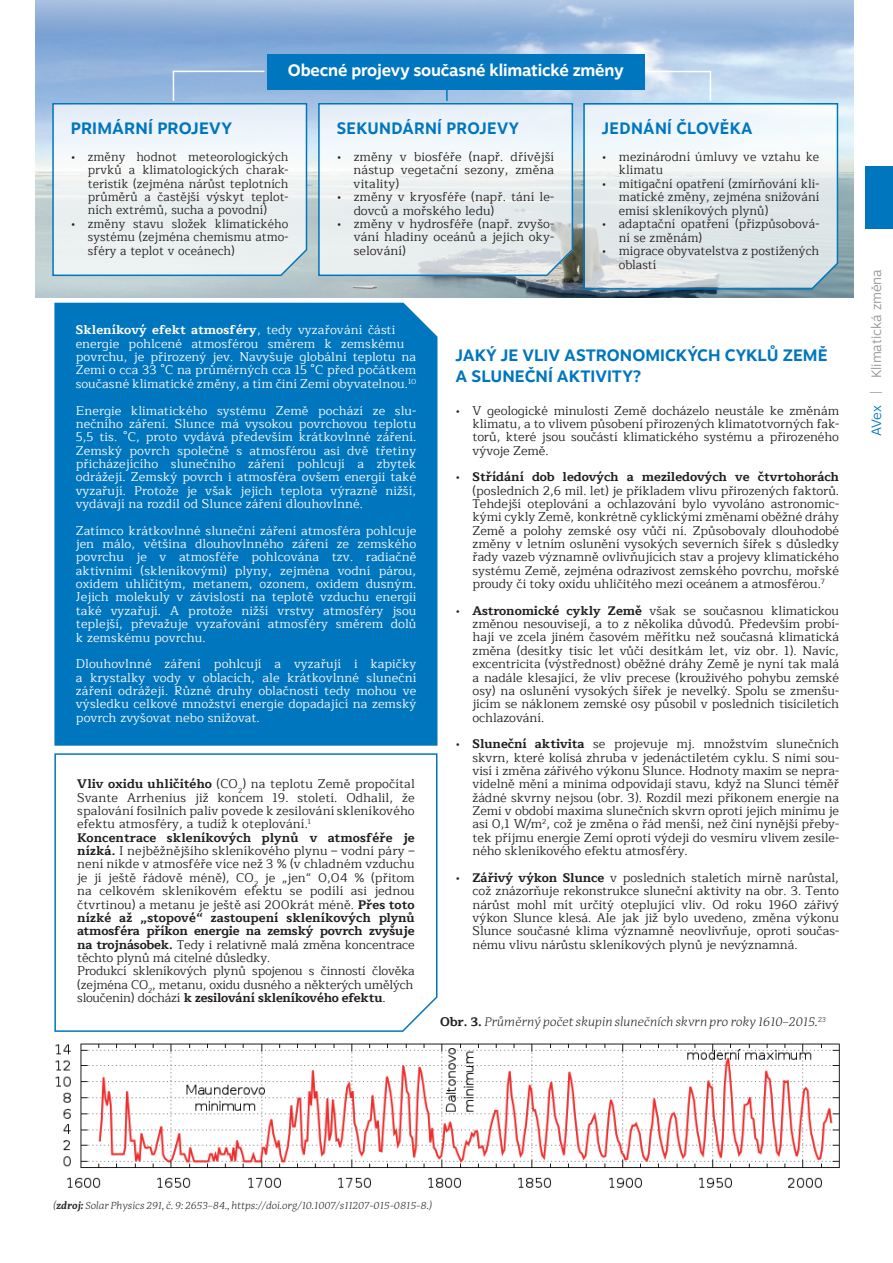
<style>
.page{position:relative;width:893px;height:1263px;background:#fff}
.page>*{position:absolute;margin:0;border:0;box-sizing:border-box;transform-origin:0 0}
.t1{font:700 16.5px/21px "Motiva Sans";color:#0076be}
.t2{font:700 16.5px "Motiva Sans";letter-spacing:-.01em;color:#fff}
.t3{font:700 16.5px "Motiva Sans";letter-spacing:.02em;color:#0076be;scale:.96 1}
.t4{font:300 13.5px "Motiva Sans";color:#939598}
.t5{font:12.75px/13.5px "Maitree";letter-spacing:.01em;color:#231f20;scale:.96 1}
.t6{font:italic 300 12.75px "Adagio Serif";color:#231f20}
.t7{font:12.75px/13.5px "Maitree";letter-spacing:.01em;color:#231f20}
.t8{font:12.6px/13.4px "Maitree";color:#231f20;text-align:justify}
.t9{font:12.6px/13.4px "Maitree";letter-spacing:.01em;color:#fff;text-align:justify}
.t10{font:12.6px/13.4px "Maitree";color:#231f20;text-align:justify;scale:.96 1}
.t11{font:italic 300 10.5px "Adagio Serif";color:#231f20}
.s1{font-size:12.75px}
.s2{font-weight:700}
.s3{font-family:"Maitree";font-weight:700;font-style:normal}
.s4{color:#0076be}
.s5{font-weight:600}
</style>
<div class="page">
<div style="left:865px;top:166px;width:28px;height:63px;background:#0076be"></div>
<img style="left:35px;top:0;width:818px;height:298px">
<div style="left:267px;top:54px;width:377px;height:35px;background:#0076be"></div>
<svg style="left:582px;top:102px;width:257px;height:188px"></svg>
<svg style="left:52px;top:70px;width:256px;height:207px"></svg>
<svg style="left:317px;top:89px;width:257px;height:188px"></svg>
<svg style="left:644px;top:70px;width:68px;height:32px"></svg>
<div style="left:54px;top:303px;width:383px;height:443px;background:#0076be"></div>
<img style="left:55px;top:1043px;width:785px;height:145px">
<svg style="left:54px;top:753px;width:384px;height:279px"></svg>
<h1 class="t2" style="left:288px;top:58px;width:337px">Obecné projevy současné klimatické změny</h1>
<h1 class="t1" style="left:71px;top:117px;width:163px">PRIMÁRNÍ PROJEVY</h1>
<p class="t10" style="left:88px;top:150px;width:210px;text-indent:-17px"><span class="s1">•</span> změny hodnot meteorologických prvků a klimatologických charak&shy;teristik (zejména nárůst teplotních průměrů a častější výskyt teplot&shy;ních extrémů, sucha a povodní)</p>
<p class="t10" style="left:88px;top:217px;width:210px;text-indent:-17px"><span class="s1">•</span> změny stavu složek klimatického systému (zejména chemismu atmo&shy;sféry a teplot v oceánech)</p>
<h1 class="t3" style="left:337px;top:116px;width:191px">SEKUNDÁRNÍ PROJEVY</h1>
<p class="t8" style="left:354px;top:150px;width:202px;text-indent:-17px"><span class="s1">•</span> změny v biosféře (např. dřívější nástup vegetační sezony, změna vitality)</p>
<p class="t8" style="left:354px;top:190px;width:202px;text-indent:-17px"><span class="s1">•</span> změny v kryosféře (např. tání le&shy;dovců a mořského ledu)</p>
<p class="t8" style="left:354px;top:217px;width:202px;text-indent:-17px"><span class="s1">•</span> změny v hydrosféře (např. zvyšo&shy;vání hladiny oceánů a jejich oky&shy;selování)</p>
<h1 class="t3" style="left:602px;top:116px;width:159px">JEDNÁNÍ ČLOVĚKA</h1>
<p class="t7" style="left:619px;top:150px;width:202px;text-indent:-17px">• mezinárodní úmluvy ve vztahu ke klimatu</p>
<p class="t5" style="left:619px;top:177px;width:210px;text-align:justify;text-indent:-17px">• mitigační opatření (zmírňování kli&shy;matické změny, zejména snižování emisí skleníkových plynů)</p>
<p class="t5" style="left:619px;top:217px;width:210px;text-indent:-17px">• adaptační opatření (přizpůsobová&shy;ní se změnám)</p>
<p class="t5" style="left:619px;top:244px;width:210px;text-indent:-17px">• migrace obyvatelstva z postižených oblastí</p>
<p class="t9" style="left:76px;top:324px;width:342px;text-align:left"><span class="s2">Skleníkový efekt atmosféry</span>, tedy vyzařování části energie pohlcené atmosférou směrem k zemskému povrchu, je přirozený jev. Navyšuje globální teplotu na Zemi o cca 33 °C na průměrných cca 15 °C před počátkem současné klimatické změny, a tím činí Zemi obyvatelnou.<sup>10</sup></p>
<p class="t9" style="left:76px;top:404px;width:342px">Energie klimatického systému Země pochází ze slu&shy;nečního záření. Slunce má vysokou povrchovou teplotu 5,5 tis. °C, proto vydává především krátkovlnné záření.<br>Zemský povrch společně s atmosférou asi dvě třetiny přicházejícího slunečního záření pohlcují a zbytek odrážejí. Zemský povrch i atmosféra ovšem energii také vyzařují. Protože je však jejich teplota výrazně nižší, vydávají na rozdíl od Slunce záření dlouhovlnné.</p>
<p class="t9" style="left:76px;top:524px;width:342px">Zatímco krátkovlnné sluneční záření atmosféra pohlcuje jen málo, většina dlouhovlnného záření ze zemského povrchu je v atmosféře pohlcována tzv. radiačně aktivními (skleníkovými) plyny, zejména vodní párou, oxidem uhličitým, metanem, ozonem, oxidem dusným.<br>Jejich molekuly v závislosti na teplotě vzduchu energii také vyzařují. A protože nižší vrstvy atmosféry jsou teplejší, převažuje vyzařování atmosféry směrem dolů k zemskému povrchu.</p>
<p class="t9" style="left:76px;top:657px;width:342px">Dlouhovlnné záření pohlcují a vyzařují i kapičky a krystalky vody v oblacích, ale krátkovlnné sluneční záření odrážejí. Různé druhy oblačnosti tedy mohou ve výsledku celkové množství energie dopadající na zemský povrch zvyšovat nebo snižovat.</p>
<p class="t8" style="left:77px;top:777px;width:339px;text-align:left"><span class="s2">Vliv oxidu uhličitého</span> (CO<sub>2</sub>) na teplotu Země propočítal Svante Arrhenius již koncem 19. století. Odhalil, že spalování fosilních paliv povede k zesilování skleníkového efektu atmosféry, a tudíž k oteplování.<sup>1<br></sup><span class="s2">Koncentrace skleníkových plynů v atmosféře je nízká.</span> I nejběžnějšího skleníkového plynu – vodní páry – není nikde v atmosféře více než 3 % (v chladném vzduchu je jí ještě řádově méně), CO<sub>2</sub> je „jen“ 0,04 % (přitom na celkovém skleníkovém efektu se podílí asi jednou čtvrtinou) a metanu je ještě asi 200krát méně. <span class="s2">Přes toto nízké až „stopové“ zastoupení skleníkových plynů atmosféra příkon energie na zemský povrch zvyšuje na trojnásobek.</span> Tedy i relativně malá změna koncentrace těchto plynů má citelné důsledky.<br>Produkcí skleníkových plynů spojenou s činností člověka (zejména CO<sub>2</sub>, metanu, oxidu dusného a některých umělých sloučenin) dochází <span class="s2">k zesilování skleníkového efektu</span>.</p>
<h1 class="t1" style="left:456px;top:344px;width:374px">JAKÝ JE VLIV ASTRONOMICKÝCH CYKLŮ ZEMĚ<br>A SLUNEČNÍ AKTIVITY?</h1>
<p class="t8" style="left:472px;top:404px;width:368px;text-indent:-17px">• V geologické minulosti Země docházelo neustále ke změnám klimatu, a to vlivem působení přirozených klimatotvorných fak&shy;torů, které jsou součástí klimatického systému a přirozeného vývoje Země.</p>
<p class="t8" style="left:472px;top:470px;width:368px;text-indent:-17px">• <span class="s2">Střídání dob ledových a meziledových ve čtvrtohorách </span>(posledních 2,6 mil. let) je příkladem vlivu přirozených faktorů.<br>Tehdejší oteplování a ochlazování bylo vyvoláno astronomic&shy;kými cykly Země, konkrétně cyklickými změnami oběžné dráhy Země a polohy zemské osy vůči ní. Způsobovaly dlouhodobé změny v letním oslunění vysokých severních šířek s důsledky řady vazeb významně ovlivňujících stav a projevy klimatického systému Země, zejména odrazivost zemského povrchu, mořské proudy či toky oxidu uhličitého mezi oceánem a atmosférou.<sup>7</sup></p>
<p class="t8" style="left:472px;top:604px;width:368px;text-indent:-17px">• <span class="s2">Astronomické cykly Země</span> však se současnou klimatickou změnou nesouvisejí, a to z několika důvodů. Především probí&shy;hají ve zcela jiném časovém měřítku než současná klimatická změna (desítky tisíc let vůči desítkám let, viz obr. 1). Navíc, excentricita (výstřednost) oběžné dráhy Země je nyní tak malá a nadále klesající, že vliv precese (krouživého pohybu zemské osy) na oslunění vysokých šířek je nevelký. Spolu se zmenšu&shy;jícím se náklonem zemské osy působil v posledních tisíciletích ochlazování.</p>
<p class="t8" style="left:472px;top:737px;width:368px;text-indent:-17px">• <span class="s2">Sluneční aktivita</span> se projevuje mj. množstvím slunečních skvrn, které kolísá zhruba v jedenáctiletém cyklu. S nimi sou&shy;visí i změna zářivého výkonu Slunce. Hodnoty maxim se nepra&shy;videlně mění a minima odpovídají stavu, když na Slunci téměř žádné skvrny nejsou (obr. 3). Rozdíl mezi příkonem energie na Zemi v období maxima slunečních skvrn oproti jejich minimu je asi 0,1 W/m<sup>2</sup>, což je změna o řád menší, než činí nynější přeby&shy;tek příjmu energie Zemí oproti výdeji do vesmíru vlivem zesíle&shy;ného skleníkového efektu atmosféry.</p>
<p class="t8" style="left:472px;top:871px;width:368px;text-indent:-17px">• <span class="s2">Zářivý výkon Slunce</span> v posledních staletích mírně narůstal, což znázorňuje rekonstrukce sluneční aktivity na obr. 3. Tento nárůst mohl mít určitý oteplující vliv. Od roku 1960 zářivý výkon Slunce klesá. Ale jak již bylo uvedeno, změna výkonu Slunce současné klima významně neovlivňuje, oproti součas&shy;nému vlivu nárůstu skleníkových plynů je nevýznamná.</p>
<p class="t6" style="left:440px;top:1014px;width:388px"><span class="s3">Obr. 3.</span> Průměrný počet skupin slunečních skvrn pro roky 1610–2015.<sup>23</sup></p>
<p class="t4" style="left:866px;top:436px;width:169px;rotate:-90deg"><span class="s4">AVex</span> | Klimatická změna</p>
<p class="t11" style="left:54px;top:1199px;width:380px">(<span class="s5">zdroj:</span> Solar Physics 291, č. 9: 2653–84., https://doi.org/10.1007/s11207-015-0815-8.)</p>
</div>
